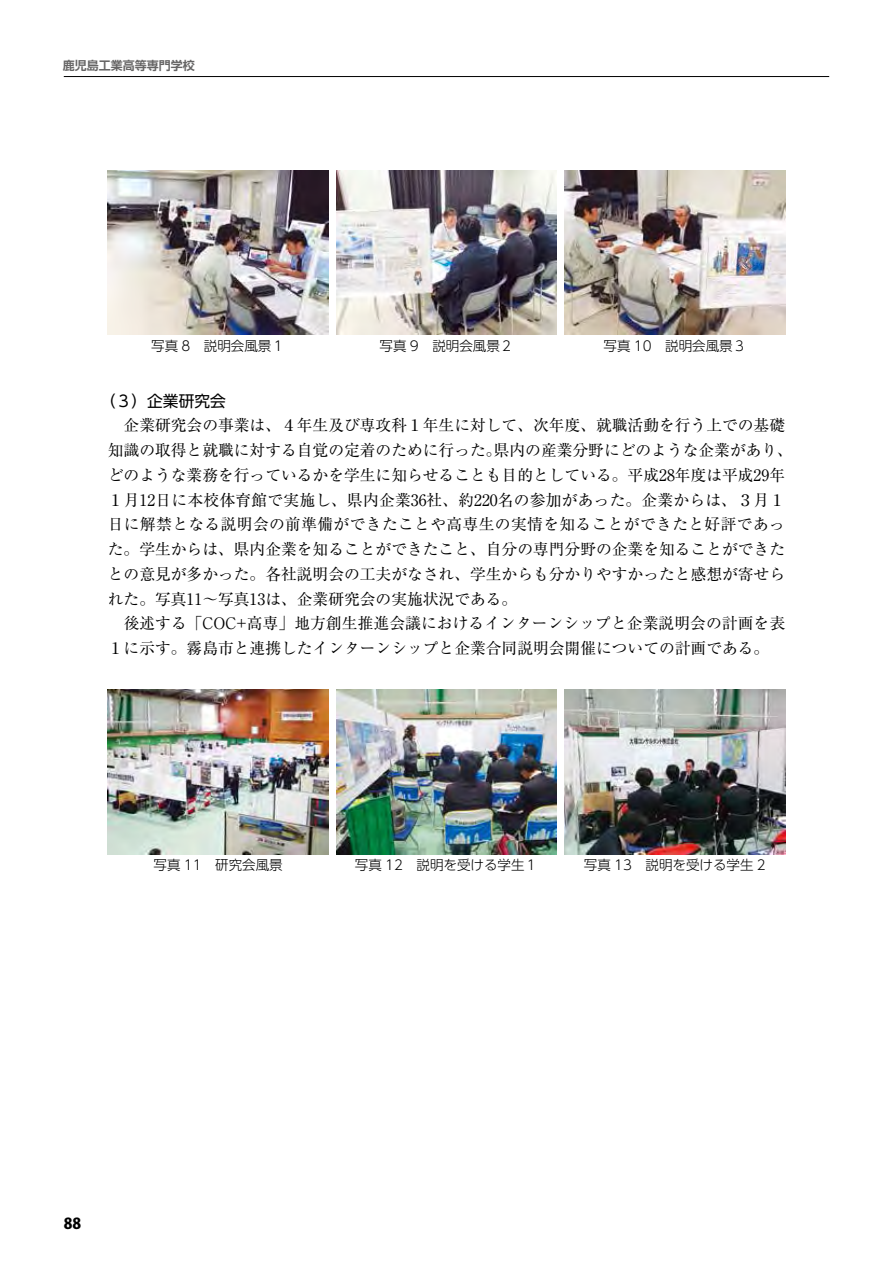
<style>
.page{position:relative;width:893px;height:1263px;background:#fff}
.page>*{position:absolute;margin:0;border:0;box-sizing:border-box;transform-origin:0 0}
.t1{font:15.75px/24.8px "Ryumin Pr 6 N";color:#000}
.t2{font:15.75px "UD Shin Go Pr 6 N";color:#000}
.t3{font:800 15px "Koz Go Pro";color:#000}
.t4{font:300 13.5px "UD Shin Go Pr 6 N";color:#000}
.t5{font:700 12px "UD Shin Go Pr 6 N De";color:#656464}
</style>
<div class="page">
<hr style="left:64px;top:76px;width:765px;height:1px;background:#000">
<img style="left:565px;top:170px;width:220px;height:164px">
<img style="left:565px;top:690px;width:220px;height:164px">
<img style="left:108px;top:170px;width:220px;height:164px">
<img style="left:108px;top:690px;width:220px;height:164px">
<img style="left:336px;top:170px;width:221px;height:164px">
<img style="left:336px;top:690px;width:221px;height:164px">
<p class="t5" style="left:63px;top:56px;width:133px">鹿児島工業高等専門学校</p>
<p class="t4" style="left:151px;top:334px;width:135px">写真 8　説明会風景１</p>
<p class="t4" style="left:380px;top:334px;width:135px">写真 9　説明会風景２</p>
<p class="t4" style="left:603px;top:334px;width:144px">写真 10　説明会風景３</p>
<p class="t2" style="left:100px;top:388px;width:127px">（３）企業研究会</p>
<p class="t1" style="left:108px;top:412px;width:687px">　企業研究会の事業は、４年生及び専攻科１年生に対して、次年度、就職活動を行う上での基礎知識の取得と就職に対する自覚の定着のために行った。県内の産業分野にどのような企業があり、どのような業務を行っているかを学生に知らせることも目的としている。平成28年度は平成29年１月12日に本校体育館で実施し、県内企業36社、約220名の参加があった。企業からは、３月１日に解禁となる説明会の前準備ができたことや高専生の実情を知ることができたと好評であった。学生からは、県内企業を知ることができたこと、自分の専門分野の企業を知ることができたとの意見が多かった。各社説明会の工夫がなされ、学生からも分かりやすかったと感想が寄せられた。写真11～写真13は、企業研究会の実施状況である。<br>　後述する「COC+高専」地方創生推進会議におけるインターンシップと企業説明会の計画を表１に示す。霧島市と連携したインターンシップと企業合同説明会開催についての計画である。</p>
<p class="t4" style="left:153px;top:854px;width:131px">写真 11　研究会風景</p>
<p class="t4" style="left:355px;top:854px;width:185px">写真 12　説明を受ける学生１</p>
<p class="t4" style="left:584px;top:854px;width:183px">写真 13　説明を受ける学生 2</p>
<p class="t3" style="left:64px;top:1214px;width:19px">88</p>
</div>
